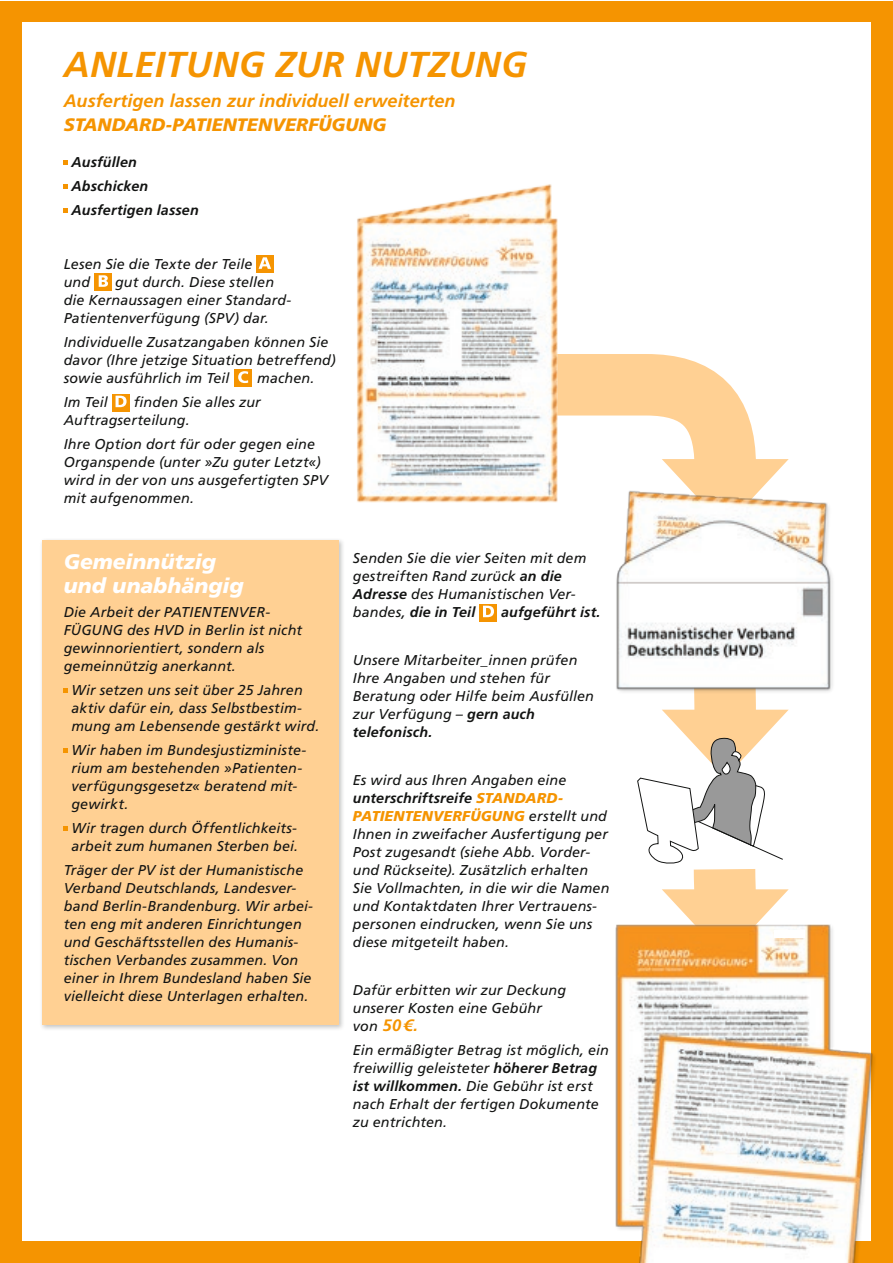
<style>
.page{position:relative;width:893px;height:1263px;background:#fff}
.page>*{position:absolute;margin:0;border:0;box-sizing:border-box;transform-origin:0 0}
.t1{font:italic 700 36px "Frutiger LT Std";letter-spacing:.01em;color:#f59401}
.t2{font:italic 900 21px/24px "Frutiger LT Std";color:#fff}
.t3{font:italic 700 18px "Frutiger LT Std";letter-spacing:.005em;color:#f59401}
.t4{font:italic 900 18px "Frutiger LT Std";color:#f59401}
.t5{font:italic 700 16.5px "Frutiger LT Std";color:#f59401}
.t6{font:italic 14.25px/18px "Frutiger LT Std";letter-spacing:.01em;color:#131413}
.t7{font:italic 700 14.25px/24px "Frutiger LT Std";letter-spacing:.01em;color:#131413}
.s1{font-weight:700}
.s2{font-weight:900;color:#f59401}
.s3{font-weight:400;font-size:14.25px;color:#131413}
</style>
<div class="page">
<div style="left:0;top:1px;width:21px;height:1262px;background:#f59401"></div>
<div style="left:0;top:1px;width:892px;height:20px;background:#f59401"></div>
<div style="left:872px;top:1px;width:20px;height:1262px;background:#f59401"></div>
<div style="left:0;top:1242px;width:884px;height:21px;background:#f59401"></div>
<img style="left:342px;top:167px;width:533px;height:1096px">
<div style="left:479px;top:604px;width:18px;height:17px;background:#f59401"></div>
<svg style="left:483px;top:606px;width:11px;height:11px"></svg>
<svg style="left:64px;top:160px;width:4px;height:4px"></svg>
<svg style="left:64px;top:184px;width:4px;height:4px"></svg>
<svg style="left:64px;top:208px;width:4px;height:4px"></svg>
<div style="left:256px;top:255px;width:18px;height:18px;background:#f59401"></div>
<svg style="left:259px;top:257px;width:12px;height:12px"></svg>
<div style="left:94px;top:273px;width:17px;height:18px;background:#f59401"></div>
<svg style="left:99px;top:275px;width:9px;height:12px"></svg>
<div style="left:234px;top:369px;width:18px;height:18px;background:#f59401"></div>
<svg style="left:238px;top:371px;width:10px;height:12px"></svg>
<svg style="left:112px;top:394px;width:18px;height:17px"></svg>
<svg style="left:116px;top:396px;width:11px;height:11px"></svg>
<div style="left:39px;top:537px;width:307px;height:494px;background:#131413;opacity:.25"></div>
<div style="left:43px;top:540px;width:296px;height:485px;background:#ffd093"></div>
<svg style="left:64px;top:688px;width:4px;height:4px"></svg>
<svg style="left:64px;top:748px;width:4px;height:4px"></svg>
<svg style="left:64px;top:826px;width:4px;height:4px"></svg>
<div style="left:774px;top:930px;width:31px;height:8px;background:#fff"></div>
<h1 class="t1" style="left:64px;top:43px;width:465px">ANLEITUNG ZUR NUTZUNG</h1>
<p class="t3" style="left:64px;top:90px;width:393px">Ausfertigen lassen zur individuell erweiterten</p>
<p class="t4" style="left:64px;top:114px;width:324px">STANDARD-PATIENTENVERFÜGUNG</p>
<p class="t7" style="left:71px;top:150px;width:129px">Ausfüllen<br>Abschicken<br>Ausfertigen lassen</p>
<p class="t6" style="left:64px;top:255px;width:190px">Lesen Sie die Texte der Teile und</p>
<p class="t6" style="left:64px;top:273px;width:229px;text-indent:51px">gut durch. Diese stellen die Kernaussagen einer Standard-<br>Patientenverfügung (SPV) dar.</p>
<p class="t6" style="left:64px;top:333px;width:274px">Individuelle Zusatzangaben können Sie davor (Ihre jetzige Situation betreffend) sowie ausführlich im Teil</p>
<p class="t6" style="left:257px;top:369px;width:59px">machen.</p>
<p class="t6" style="left:64px;top:393px;width:198px;text-indent:70px">finden Sie alles zur<br>Auftragserteilung.</p>
<p class="t6" style="left:64px;top:435px;width:266px">Ihre Option dort für oder gegen eine<br>Organspende (unter »Zu guter Letzt«) wird in der von uns ausgefertigten SPV mit aufgenommen.</p>
<p class="t6" style="left:64px;top:393px;width:46px">Im Teil</p>
<h2 class="t2" style="left:64px;top:550px;width:181px">Gemeinnützig und unabhängig</h2>
<p class="t6" style="left:64px;top:603px;width:240px">Die Arbeit der PATIENTENVER-<br>FÜGUNG des HVD in Berlin ist nicht gewinnorientiert, sondern als gemeinnützig anerkannt.</p>
<p class="t6" style="left:71px;top:681px;width:249px">Wir setzen uns seit über 25 Jahren aktiv dafür ein, dass Selbstbestim&shy;mung am Lebensende gestärkt wird.</p>
<p class="t6" style="left:71px;top:741px;width:236px">Wir haben im Bundesjustizministe&shy;rium am bestehenden »Patienten&shy;verfügungsgesetz« beratend mit&shy;gewirkt.</p>
<p class="t6" style="left:71px;top:819px;width:228px">Wir tragen durch Öffentlichkeits&shy;arbeit zum humanen Sterben bei.</p>
<p class="t6" style="left:64px;top:861px;width:251px">Träger der PV ist der Humanistische Verband Deutschlands, Landesver&shy;band Berlin-Brandenburg. Wir arbei&shy;ten eng mit anderen Einrichtungen und Geschäftsstellen des Humanis&shy;tischen Verbandes zusammen. Von einer in Ihrem Bundesland haben Sie vielleicht diese Unterlagen erhalten.</p>
<p class="t6" style="left:353px;top:549px;width:235px">Senden Sie die vier Seiten mit dem gestreiften Rand zurück <span class="s1">an die<br>Adresse</span> des Humanistischen Ver&shy;bandes, <span class="s1">die in Teil</span></p>
<p class="t7" style="left:501px;top:600px;width:101px">aufgeführt ist.</p>
<p class="t6" style="left:353px;top:651px;width:243px">Unsere Mitarbeiter_innen prüfen<br>Ihre Angaben und stehen für<br>Beratung oder Hilfe beim Ausfüllen zur Verfügung – <span class="s1">gern auch telefonisch.</span></p>
<p class="t6" style="left:353px;top:771px;width:258px">Es wird aus Ihren Angaben eine <span class="s1">unterschriftsreife</span> <span class="s2">STANDARD-PATIENTENVERFÜGUNG</span> erstellt und Ihnen in zweifacher Ausfertigung per Post zugesandt (siehe Abb. Vorder&shy;und Rückseite). Zusätzlich erhalten Sie Vollmachten, in die wir die Namen und Kontaktdaten Ihrer Vertrauens&shy;personen eindrucken, wenn Sie uns diese mitgeteilt haben.</p>
<p class="t6" style="left:353px;top:981px;width:215px">Dafür erbitten wir zur Deckung unserer Kosten eine Gebühr</p>
<p class="t5" style="left:353px;top:1015px;width:67px"><span class="s3">von</span> 50€.</p>
<p class="t6" style="left:353px;top:1041px;width:257px">Ein ermäßigter Betrag ist möglich, ein freiwillig geleisteter <span class="s1">höherer Betrag ist willkommen.</span> Die Gebühr ist erst nach Erhalt der fertigen Dokumente zu entrichten.</p>
</div>
